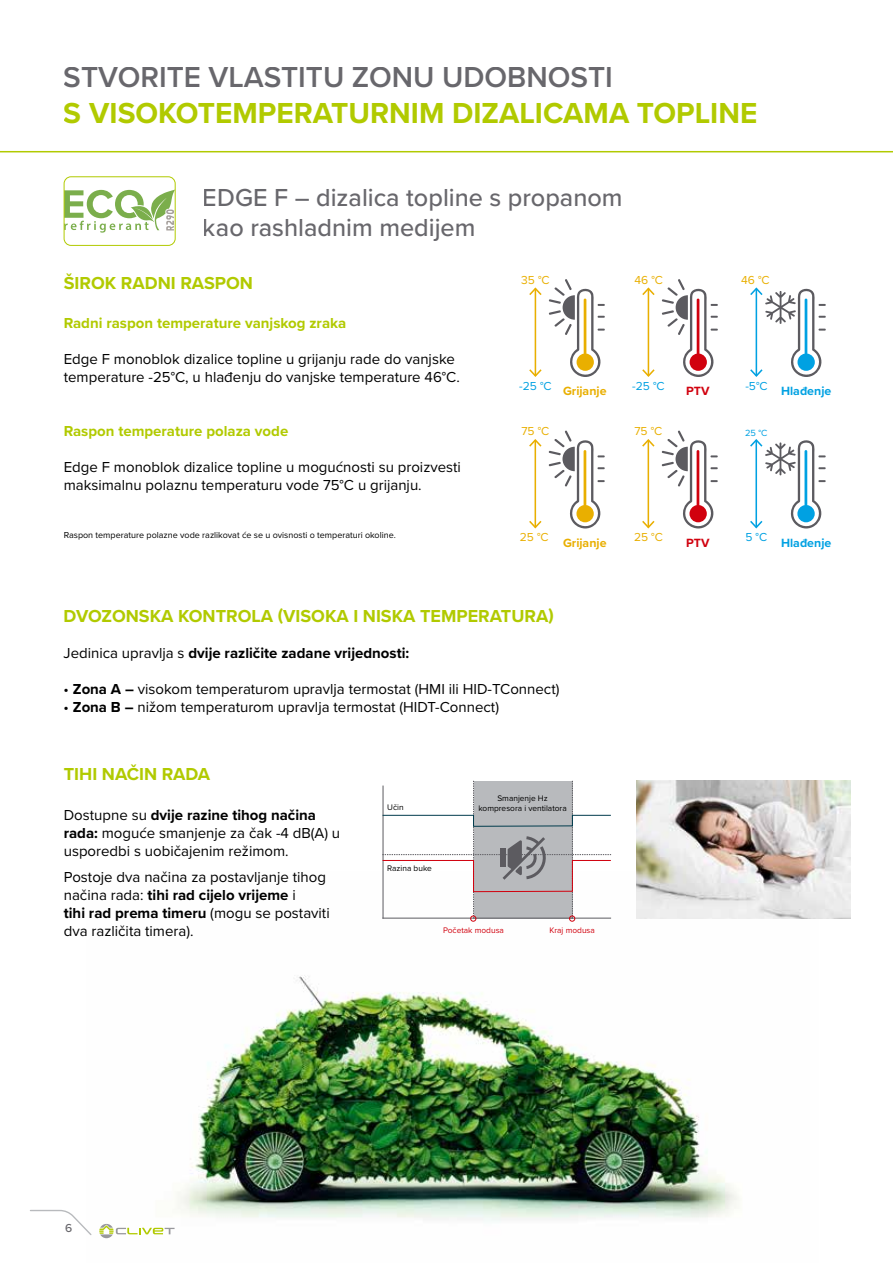
<style>
.page{position:relative;width:893px;height:1263px;background:#fff}
.page>*{position:absolute;margin:0;border:0;box-sizing:border-box;transform-origin:0 0}
.t1{font:700 30px "Proxima Nova";color:#b1ca00}
.t2{font:600 30px "Proxima Nova";color:#68676c}
.t3{font:500 25.5px/30.6px "Proxima Nova";color:#68676c}
.t4{font:700 18px "Proxima Nova";color:#b1ca00}
.t5{font:15px/18px "Proxima Nova";color:#000}
.t6{font:700 15px "Proxima Nova";color:#b1ca00}
.t7{font:700 15px "Proxima Nova";color:#000}
.t8{font:700 12.45px "Proxima Nova";color:#e9af00}
.t9{font:700 12.45px "Proxima Nova";color:#00a1e2}
.t10{font:700 12.45px "Proxima Nova";color:#d1010e}
.t11{font:12px "Proxima Nova";color:#e9af00}
.t12{font:12px "Proxima Nova";color:#00a1e2}
.t13{font:500 12px "Proxima Nova";color:#68676c}
.t14{font:9.3px "Proxima Nova";color:#00a1e2}
.t15{font:9px "Proxima Nova";color:#000}
.t16{font:8.4px/10.1px "Proxima Nova";color:#000;text-align:center}
.t17{font:8.4px "Proxima Nova";color:#d1010e}
.s1{font-weight:400}
.s2{font-weight:700}
</style>
<div class="page">
<img style="left:105px;top:918px;width:714px;height:321px">
<hr style="left:0;top:151px;width:893px;height:1px;background:#b1ca00">
<svg style="left:529px;top:279px;width:76px;height:98px"></svg>
<svg style="left:642px;top:279px;width:76px;height:98px"></svg>
<svg style="left:750px;top:287px;width:76px;height:90px"></svg>
<svg style="left:529px;top:430px;width:76px;height:99px"></svg>
<svg style="left:642px;top:430px;width:76px;height:99px"></svg>
<svg style="left:750px;top:439px;width:76px;height:90px"></svg>
<hr style="left:382px;top:918px;width:229px;height:1px;background:#5c5b60">
<div style="left:470px;top:915px;width:6px;height:7px;border:1px solid #d1010e;border-radius:50%"></div>
<div style="left:569px;top:915px;width:6px;height:7px;border:1px solid #d1010e;border-radius:50%"></div>
<svg style="left:382px;top:781px;width:230px;height:137px"></svg>
<svg style="left:30px;top:1209px;width:62px;height:26px"></svg>
<svg style="left:99px;top:1224px;width:76px;height:14px"></svg>
<img style="left:636px;top:781px;width:214px;height:137px">
<svg style="left:66px;top:190px;width:107px;height:43px"></svg>
<div style="left:64px;top:176px;width:111px;height:70px;border:1px solid #b1ca00;border-radius:7px"></div>
<h1 class="t2" style="left:64px;top:55px;width:551px">STVORITE VLASTITU ZONU UDOBNOSTI</h1>
<h1 class="t1" style="left:64px;top:91px;width:695px">S VISOKOTEMPERATURNIM DIZALICAMA TOPLINE</h1>
<h2 class="t3" style="left:203px;top:181px;width:421px">EDGE F – dizalica topline s propanom kao rashladnim medijem</h2>
<p class="t4" style="left:64px;top:269px;width:191px">ŠIROK RADNI RASPON</p>
<p class="t6" style="left:64px;top:311px;width:284px">Radni raspon temperature vanjskog zraka</p>
<p class="t5" style="left:64px;top:349px;width:397px">Edge F monoblok dizalice topline u grijanju rade do vanjske temperature -25°C, u hlađenju do vanjske temperature 46°C.</p>
<p class="t11" style="left:521px;top:271px;width:30px">35 °C</p>
<p class="t11" style="left:635px;top:271px;width:30px">46 °C</p>
<p class="t11" style="left:741px;top:271px;width:30px">46 °C</p>
<p class="t8" style="left:519px;top:382px;width:89px"><sup>-25</sup> <sup>°C</sup> Grijanje</p>
<p class="t12" style="left:632px;top:377px;width:34px">-25 °C</p>
<p class="t10" style="left:686px;top:382px;width:25px">PTV</p>
<p class="t9" style="left:745px;top:382px;width:87px"><sup>-5°C</sup> Hlađenje</p>
<p class="t6" style="left:64px;top:419px;width:226px">Raspon temperature polaza vode</p>
<p class="t5" style="left:64px;top:457px;width:399px">Edge F monoblok dizalice topline u mogućnosti su proizvesti maksimalnu polaznu temperaturu vode 75°C u grijanju.</p>
<p class="t11" style="left:521px;top:422px;width:29px">75 °C</p>
<p class="t11" style="left:634px;top:422px;width:29px">75 °C</p>
<p class="t14" style="left:745px;top:426px;width:24px">25 °C</p>
<p class="t15" style="left:64px;top:528px;width:334px">Raspon temperature polazne vode razlikovat će se u ovisnosti o temperaturi okoline.</p>
<p class="t11" style="left:520px;top:528px;width:30px">25 °C</p>
<p class="t12" style="left:745px;top:528px;width:23px">5 °C</p>
<p class="t11" style="left:634px;top:528px;width:30px">25 °C</p>
<p class="t8" style="left:563px;top:533px;width:45px">Grijanje</p>
<p class="t10" style="left:686px;top:533px;width:25px">PTV</p>
<p class="t9" style="left:781px;top:533px;width:52px">Hlađenje</p>
<p class="t4" style="left:64px;top:603px;width:492px">DVOZONSKA KONTROLA (VISOKA I NISKA TEMPERATURA)</p>
<p class="t7" style="left:64px;top:642px;width:347px"><span class="s1">Jedinica upravlja s</span> dvije različite zadane vrijednosti:</p>
<p class="t5" style="left:64px;top:680px;width:497px">• <span class="s2">Zona A –</span> visokom temperaturom upravlja termostat (HMI ili HID-TConnect)</p>
<p class="t5" style="left:64px;top:698px;width:437px">• <span class="s2">Zona B –</span> nižom temperaturom upravlja termostat (HIDT-Connect)</p>
<p class="t4" style="left:64px;top:760px;width:148px">TIHI NAČIN RADA</p>
<p class="t5" style="left:64px;top:805px;width:278px">Dostupne su <span class="s2">dvije razine tihog načina rada:</span> moguće smanjenje za čak -4 dB(A) u usporedbi s uobičajenim režimom.</p>
<p class="t5" style="left:64px;top:867px;width:267px">Postoje dva načina za postavljanje tihog načina rada: <span class="s2">tihi rad cijelo vrijeme</span> i<br><span class="s2">tihi rad prema timeru</span> (mogu se postaviti dva različita timera).</p>
<p class="t16" style="left:387px;top:802px;width:18px">Učin</p>
<p class="t16" style="left:387px;top:863px;width:46px">Razina buke</p>
<p class="t16" style="left:478px;top:793px;width:90px">Smanjenje Hz kompresora i ventilatora</p>
<p class="t17" style="left:443px;top:923px;width:62px">Početak modusa</p>
<p class="t17" style="left:549px;top:923px;width:47px">Kraj modusa</p>
<p class="t13" style="left:65px;top:1219px;width:9px">6</p>
</div>
